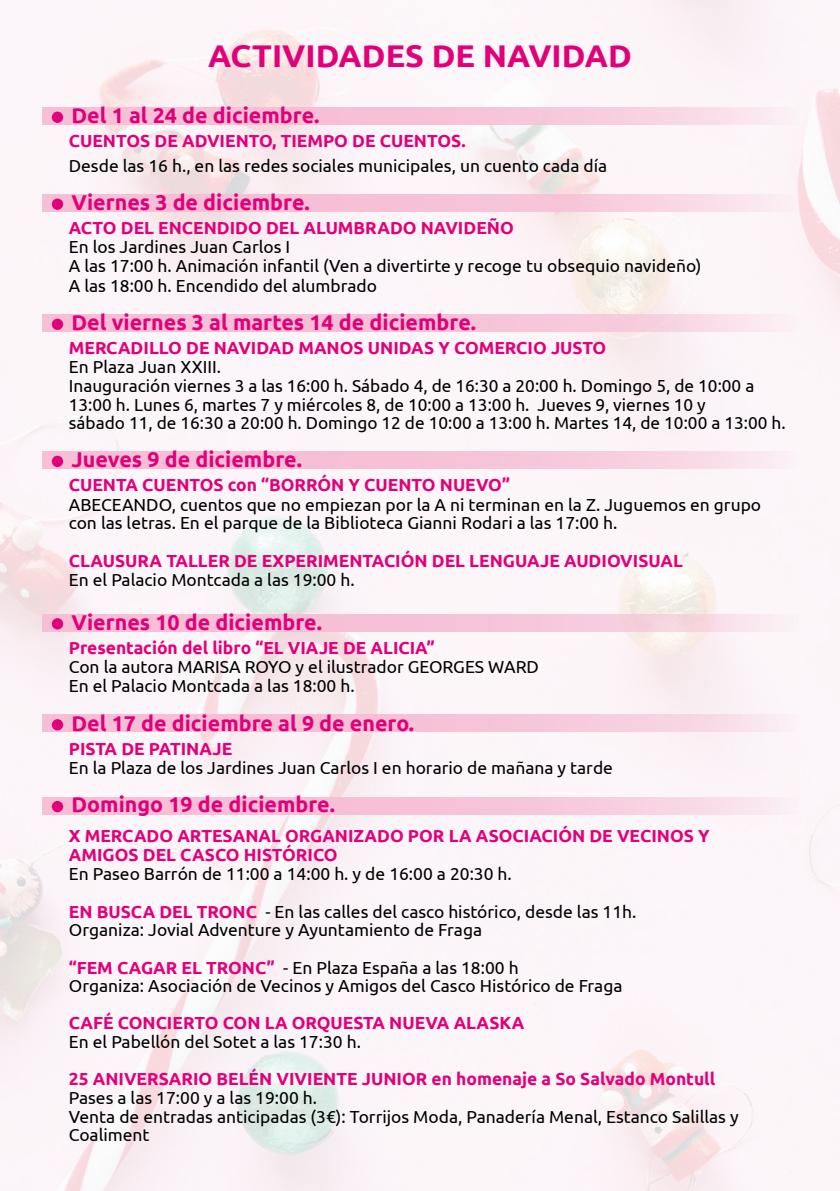
<style>
.page{position:relative;width:840px;height:1191px;background:#fff}
.page>*{position:absolute;margin:0;border:0;box-sizing:border-box;transform-origin:0 0}
.t1{font:700 31.4px "Ubuntu";color:#e2007a}
.t2{font:700 21.4px "Ubuntu";color:#e2007a}
.t3{font:17.4px/18.6px "Ubuntu";color:#000}
.t4{font:700 17.4px/18.6px "Ubuntu";color:#e2007a}
.s1{font-weight:700;color:#e2007a}
</style>
<div class="page">
<img style="left:0;top:0;width:839px;height:1191px">
<svg style="left:42px;top:107px;width:755px;height:18px;fill:#f6c1d7"></svg>
<svg style="left:42px;top:194px;width:755px;height:18px;fill:#f6c1d7"></svg>
<svg style="left:42px;top:314px;width:755px;height:18px;fill:#f6c1d7"></svg>
<svg style="left:42px;top:451px;width:755px;height:17px;fill:#f6c1d7"></svg>
<svg style="left:42px;top:614px;width:755px;height:17px;fill:#f6c1d7"></svg>
<svg style="left:42px;top:714px;width:755px;height:18px;fill:#f6c1d7"></svg>
<svg style="left:42px;top:797px;width:755px;height:17px;fill:#f6c1d7"></svg>
<div style="left:52px;top:112px;width:11px;height:11px;background:#e2007a;border-radius:50%"></div>
<div style="left:52px;top:198px;width:11px;height:12px;background:#e2007a;border-radius:50%"></div>
<div style="left:52px;top:319px;width:11px;height:11px;background:#e2007a;border-radius:50%"></div>
<div style="left:52px;top:456px;width:11px;height:11px;background:#e2007a;border-radius:50%"></div>
<div style="left:52px;top:618px;width:11px;height:11px;background:#e2007a;border-radius:50%"></div>
<div style="left:52px;top:719px;width:11px;height:11px;background:#e2007a;border-radius:50%"></div>
<div style="left:52px;top:801px;width:11px;height:11px;background:#e2007a;border-radius:50%"></div>
<h1 class="t1" style="left:208px;top:37px;width:425px">ACTIVIDADES DE NAVIDAD</h1>
<p class="t2" style="left:71px;top:102px;width:249px">Del 1 al 24 de diciembre.</p>
<p class="t4" style="left:69px;top:131px;width:398px">CUENTOS DE ADVIENTO, TIEMPO DE CUENTOS.</p>
<p class="t3" style="left:69px;top:155px;width:539px">Desde las 16 h., en las redes sociales municipales, un cuento cada día</p>
<p class="t2" style="left:71px;top:189px;width:240px">Viernes 3 de diciembre.</p>
<p class="t4" style="left:69px;top:218px;width:446px">ACTO DEL ENCENDIDO DEL ALUMBRADO NAVIDEÑO</p>
<p class="t3" style="left:69px;top:237px;width:634px;line-height:19.2px">En los Jardines Juan Carlos I<br>A las 17:00 h. Animación infantil (Ven a divertirte y recoge tu obsequio navideño)<br>A las 18:00 h. Encendido del alumbrado</p>
<p class="t2" style="left:71px;top:309px;width:406px">Del viernes 3 al martes 14 de diciembre.</p>
<p class="t4" style="left:69px;top:338px;width:538px">MERCADILLO DE NAVIDAD MANOS UNIDAS Y COMERCIO JUSTO</p>
<p class="t3" style="left:69px;top:357px;width:717px">En Plaza Juan XXIII.<br>Inauguración viernes 3 a las 16:00 h. Sábado 4, de 16:30 a 20:00 h. Domingo 5, de 10:00 a 13:00 h. Lunes 6, martes 7 y miércoles 8, de 10:00 a 13:00 h. Jueves 9, viernes 10 y<br>sábado 11, de 16:30 a 20:00 h. Domingo 12 de 10:00 a 13:00 h. Martes 14, de 10:00 a 13:00 h.</p>
<p class="t2" style="left:71px;top:446px;width:232px">Jueves 9 de diciembre.</p>
<p class="t4" style="left:69px;top:475px;width:442px">CUENTA CUENTOS con “BORRÓN Y CUENTO NUEVO”</p>
<p class="t3" style="left:69px;top:494px;width:693px">ABECEANDO, cuentos que no empiezan por la A ni terminan en la Z. Juguemos en grupo con las letras. En el parque de la Biblioteca Gianni Rodari a las 17:00 h.</p>
<p class="t4" style="left:69px;top:552px;width:615px">CLAUSURA TALLER DE EXPERIMENTACIÓN DEL LENGUAJE AUDIOVISUAL</p>
<p class="t3" style="left:69px;top:570px;width:287px">En el Palacio Montcada a las 19:00 h.</p>
<p class="t2" style="left:71px;top:609px;width:252px">Viernes 10 de diciembre.</p>
<p class="t4" style="left:69px;top:638px;width:367px">Presentación del libro “EL VIAJE DE ALICIA”</p>
<p class="t3" style="left:69px;top:656px;width:471px;line-height:19.2px">Con la autora MARISA ROYO y el ilustrador GEORGES WARD<br>En el Palacio Montcada a las 18:00 h.</p>
<p class="t2" style="left:71px;top:710px;width:344px">Del 17 de diciembre al 9 de enero.</p>
<p class="t4" style="left:69px;top:739px;width:165px">PISTA DE PATINAJE</p>
<p class="t3" style="left:69px;top:758px;width:545px">En la Plaza de los Jardines Juan Carlos I en horario de mañana y tarde</p>
<p class="t2" style="left:71px;top:791px;width:265px">Domingo 19 de diciembre.</p>
<p class="t4" style="left:69px;top:826px;width:642px">X MERCADO ARTESANAL ORGANIZADO POR LA ASOCIACIÓN DE VECINOS Y<br>AMIGOS DEL CASCO HISTÓRICO</p>
<p class="t3" style="left:69px;top:854px;width:568px;line-height:37.8px">En Paseo Barrón de 11:00 a 14:00 h. y de 16:00 a 20:30 h.<br><span class="s1">EN BUSCA DEL TRONC</span> - En las calles del casco histórico, desde las 11h.</p>
<p class="t3" style="left:69px;top:911px;width:451px;line-height:37.2px">Organiza: Jovial Adventure y Ayuntamiento de Fraga <span class="s1">“FEM CAGAR EL TRONC”</span> - En Plaza España a las 18:00 h</p>
<p class="t3" style="left:69px;top:976px;width:555px">Organiza: Asociación de Vecinos y Amigos del Casco Histórico de Fraga</p>
<p class="t4" style="left:69px;top:1013px;width:457px">CAFÉ CONCIERTO CON LA ORQUESTA NUEVA ALASKA</p>
<p class="t3" style="left:69px;top:1032px;width:293px">En el Pabellón del Sotet a las 17:30 h.</p>
<p class="t4" style="left:69px;top:1069px;width:647px">25 ANIVERSARIO BELÉN VIVIENTE JUNIOR en homenaje a So Salvado Montull</p>
<p class="t3" style="left:69px;top:1087px;width:671px">Pases a las 17:00 y a las 19:00 h.<br>Venta de entradas anticipadas (3€): Torrijos Moda, Panadería Menal, Estanco Salillas y<br>Coaliment</p>
</div>
